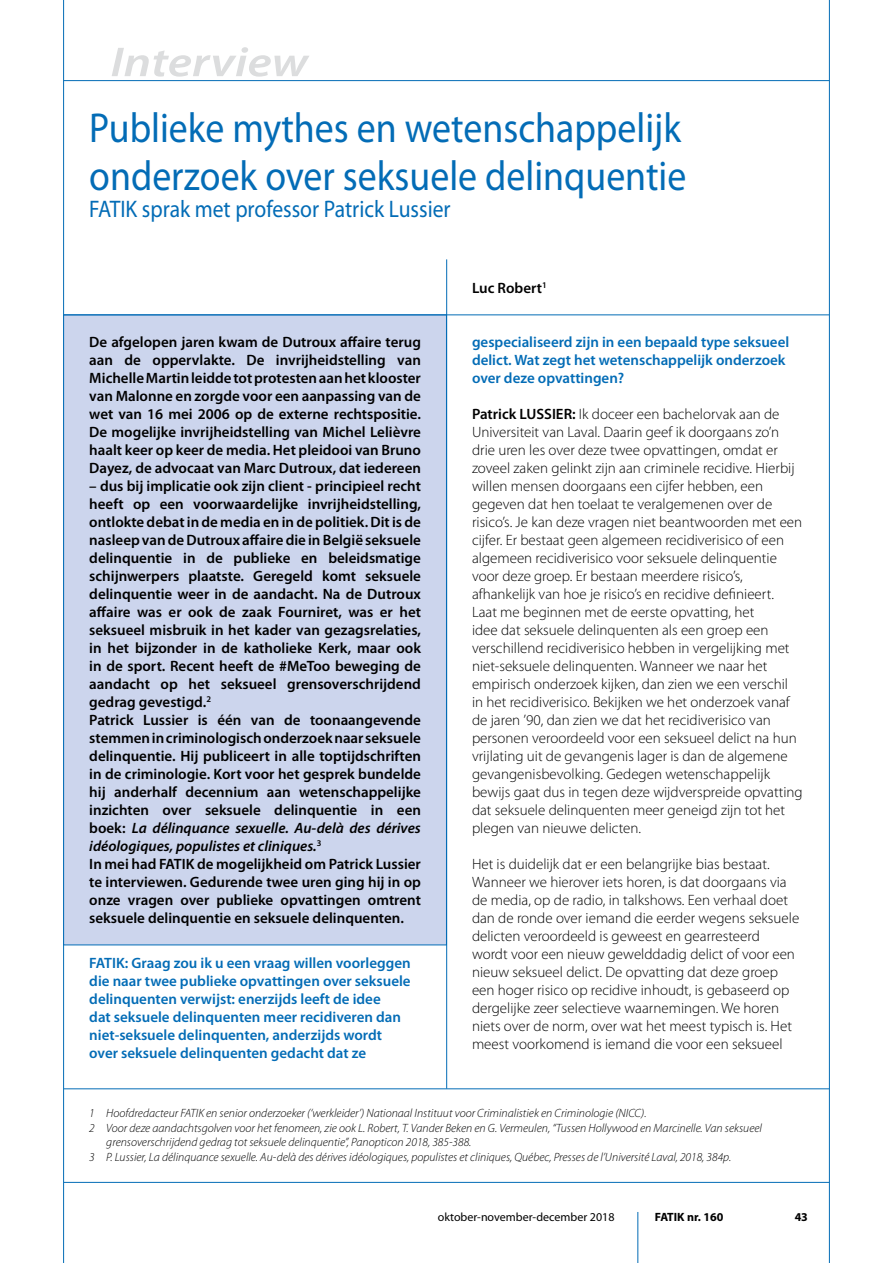
<style>
.page{position:relative;width:893px;height:1263px;background:#fff}
.page>*{position:absolute;margin:0;border:0;box-sizing:border-box;transform-origin:0 0}
.t1{font:42px/48px "Myriad Pro";color:#036cb6;scale:.9 1}
.t2{font:italic 600 42px "Myriad Pro";color:#dcddde;scale:1.2 1}
.t3{font:24px "Myriad Pro";color:#036cb6;scale:.9 1}
.t4{font:300 15px/18px "Myriad Pro";color:#000}
.t5{font:600 15px/18px "Myriad Pro";color:#000;text-align:justify}
.t6{font:600 15px/18px "Myriad Pro";color:#036cb6}
.t7{font:italic 300 12px "Myriad Pro";color:#000}
.t8{font:12px "Myriad Pro";color:#000}
.t9{font:700 12px "Myriad Pro";color:#000}
.s1{font-style:italic}
.s2{font-weight:600}
</style>
<div class="page">
<hr style="left:63px;top:0;width:1px;height:1263px;background:#036cb6">
<hr style="left:829px;top:0;width:1px;height:1263px;background:#036cb6">
<hr style="left:64px;top:80px;width:765px;height:1px;background:#036cb6">
<hr style="left:64px;top:1182px;width:765px;height:1px;background:#036cb6">
<hr style="left:638px;top:1212px;width:1px;height:51px;background:#036cb6">
<div style="left:63px;top:315px;width:384px;height:630px;background:#ccd5ed;border:1px solid #036cb6"></div>
<hr style="left:64px;top:315px;width:765px;height:1px;background:#036cb6">
<hr style="left:446px;top:259px;width:1px;height:830px;background:#036cb6">
<hr style="left:64px;top:1088px;width:765px;height:1px;background:#036cb6">
<h1 class="t2" style="left:111px;top:35px;width:166px">Interview</h1>
<h1 class="t1" style="left:89px;top:103px;width:665px">Publieke mythes en wetenschappelijk onderzoek over seksuele delinquentie</h1>
<h2 class="t3" style="left:89px;top:194px;width:403px">FATIK sprak met professor Patrick Lussier</h2>
<p class="t5" style="left:89px;top:333px;width:333px">De afgelopen jaren kwam de Dutroux affaire terug aan de oppervlakte. De invrijheidstelling van Michelle Martin leidde tot protesten aan het klooster van Malonne en zorgde voor een aanpassing van de wet van 16 mei 2006 op de externe rechtspositie.<br>De mogelijke invrijheidstelling van Michel Lelièvre haalt keer op keer de media. Het pleidooi van Bruno Dayez, de advocaat van Marc Dutroux, dat iedereen</p>
<p class="t5" style="left:89px;top:477px;width:333px;text-align:left">– dus bij implicatie ook zijn client - principieel recht heeft op een voorwaardelijke invrijheidstelling, ontlokte debat in de media en in de politiek. Dit is de nasleep van de Dutroux affaire die in België seksuele delinquentie in de publieke en beleidsmatige schijnwerpers plaatste. Geregeld komt seksuele delinquentie weer in de aandacht. Na de Dutroux affaire was er ook de zaak Fourniret, was er het seksueel misbruik in het kader van gezagsrelaties, in het bijzonder in de katholieke Kerk, maar ook in de sport. Recent heeft de #MeToo beweging de aandacht op het seksueel grensoverschrijdend gedrag gevestigd.<sup>2<br></sup>Patrick Lussier is één van de toonaangevende stemmen in criminologisch onderzoek naar seksuele delinquentie. Hij publiceert in alle toptijdschriften in de criminologie. Kort voor het gesprek bundelde hij anderhalf decennium aan wetenschappelijke inzichten over seksuele delinquentie in een boek: <span class="s1">La délinquance sexuelle. Au-delà des dérives idéologiques, populistes et cliniques.</span><sup>3<br></sup>In mei had FATIK de mogelijkheid om Patrick Lussier te interviewen. Gedurende twee uren ging hij in op onze vragen over publieke opvattingen omtrent seksuele delinquentie en seksuele delinquenten.</p>
<p class="t6" style="left:89px;top:953px;width:323px">FATIK: Graag zou ik u een vraag willen voorleggen die naar twee publieke opvattingen over seksuele delinquenten verwijst: enerzijds leeft de idee<br>dat seksuele delinquenten meer recidiveren dan niet-seksuele delinquenten, anderzijds wordt over seksuele delinquenten gedacht dat ze</p>
<p class="t5" style="left:472px;top:279px;width:76px">Luc Robert<sup>1</sup></p>
<p class="t6" style="left:472px;top:333px;width:319px">gespecialiseerd zijn in een bepaald type seksueel delict. Wat zegt het wetenschappelijk onderzoek over deze opvattingen?</p>
<p class="t4" style="left:472px;top:405px;width:332px"><span class="s2">Patrick LUSSIER:</span> Ik doceer een bachelorvak aan de Universiteit van Laval. Daarin geef ik doorgaans zo’n drie uren les over deze twee opvattingen, omdat er zoveel zaken gelinkt zijn aan criminele recidive. Hierbij willen mensen doorgaans een cijfer hebben, een gegeven dat hen toelaat te veralgemenen over de risico’s. Je kan deze vragen niet beantwoorden met een cijfer. Er bestaat geen algemeen recidiverisico of een algemeen recidiverisico voor seksuele delinquentie voor deze groep. Er bestaan meerdere risico’s, afhankelijk van hoe je risico’s en recidive definieert.<br>Laat me beginnen met de eerste opvatting, het<br>idee dat seksuele delinquenten als een groep een verschillend recidiverisico hebben in vergelijking met niet-seksuele delinquenten. Wanneer we naar het empirisch onderzoek kijken, dan zien we een verschil in het recidiverisico. Bekijken we het onderzoek vanaf de jaren ’90, dan zien we dat het recidiverisico van personen veroordeeld voor een seksueel delict na hun vrijlating uit de gevangenis lager is dan de algemene gevangenisbevolking. Gedegen wetenschappelijk bewijs gaat dus in tegen deze wijdverspreide opvatting dat seksuele delinquenten meer geneigd zijn tot het plegen van nieuwe delicten.</p>
<p class="t4" style="left:472px;top:855px;width:329px">Het is duidelijk dat er een belangrijke bias bestaat.<br>Wanneer we hierover iets horen, is dat doorgaans via de media, op de radio, in talkshows. Een verhaal doet dan de ronde over iemand die eerder wegens seksuele delicten veroordeeld is geweest en gearresteerd wordt voor een nieuw gewelddadig delict of voor een nieuw seksueel delict. De opvatting dat deze groep een hoger risico op recidive inhoudt, is gebaseerd op dergelijke zeer selectieve waarnemingen. We horen niets over de norm, over wat het meest typisch is. Het meest voorkomend is iemand die voor een seksueel</p>
<p class="t7" style="left:89px;top:1106px;width:559px">1 Hoofdredacteur FATIK en senior onderzoeker (‘werkleider’) Nationaal Instituut voor Criminalistiek en Criminologie (NICC).</p>
<p class="t7" style="left:89px;top:1120px;width:674px">2 Voor deze aandachtsgolven voor het fenomeen, zie ook L. Robert, T. Vander Beken en G. Vermeulen, “Tussen Hollywood en Marcinelle. Van seksueel</p>
<p class="t7" style="left:106px;top:1135px;width:367px">grensoverschrijdend gedrag tot seksuele delinquentie”, Panopticon 2018, 385-388.</p>
<p class="t7" style="left:89px;top:1149px;width:643px">3 P. Lussier, La délinquance sexuelle. Au-delà des dérives idéologiques, populistes et cliniques, Québec, Presses de l’Université Laval, 2018, 384p.</p>
<p class="t8" style="left:438px;top:1209px;width:178px">oktober-november-december 2018</p>
<p class="t9" style="left:655px;top:1209px;width:70px">FATIK nr. 160</p>
<p class="t9" style="left:795px;top:1209px;width:15px">43</p>
</div>
